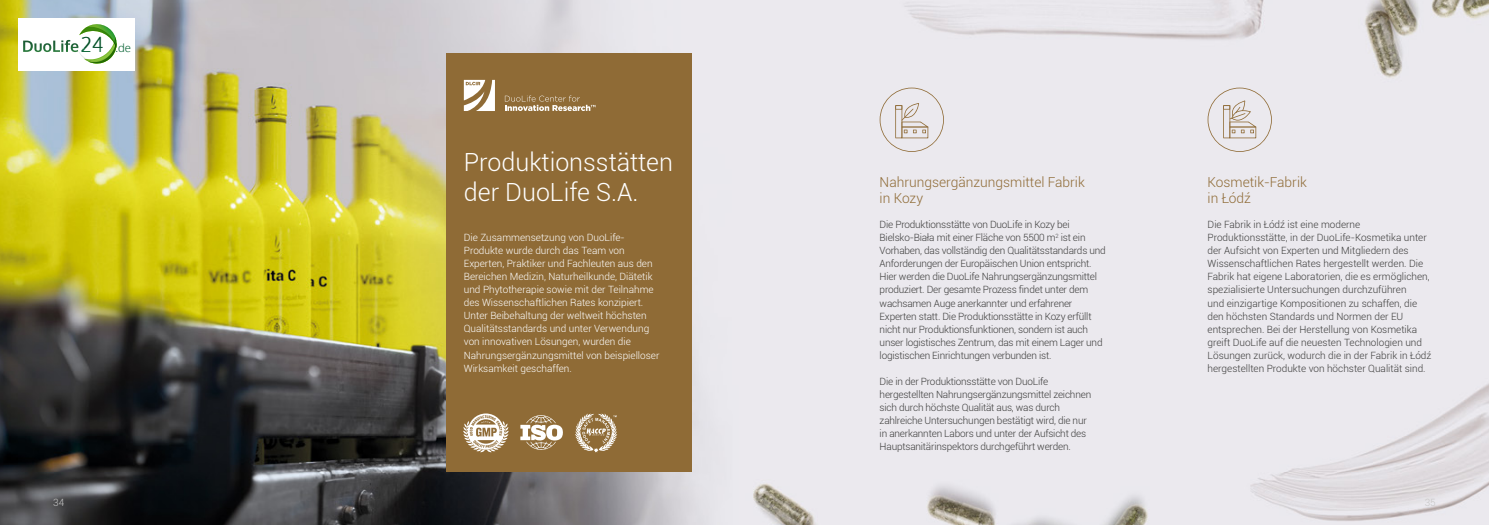
<style>
.page{position:relative;width:1489px;height:525px;background:#fff}
.page>*{position:absolute;margin:0;border:0;box-sizing:border-box;transform-origin:0 0}
.t1{font:300 25px/30px "Roboto";color:#fff}
.t2{font:300 13.75px/16.5px "Roboto";color:#8f6b36}
.t3{font:300 11.62px "Oxygen";color:#0c6638}
.t4{font:300 10px/13px "Roboto";letter-spacing:-.02em;color:#3c3c3b}
.t5{font:300 10px/13px "Roboto";color:#3c3c3b}
.t6{font:300 10px/13px "Roboto";color:#fff}
.t7{font:300 10px "Roboto";color:#c6c6c6}
.s1{font-size:20.25px}
</style>
<div class="page">
<img style="left:0;top:0;width:733px;height:524px">
<div style="left:446px;top:53px;width:245px;height:418px;background:#8f6b36"></div>
<svg style="left:505px;top:95px;width:90px;height:16px"></svg>
<svg style="left:464px;top:80px;width:31px;height:31px"></svg>
<svg style="left:463px;top:413px;width:45px;height:39px"></svg>
<svg style="left:520px;top:415px;width:43px;height:35px"></svg>
<svg style="left:575px;top:413px;width:42px;height:39px"></svg>
<div style="left:733px;top:0;width:755px;height:524px;background:#ebe9ee"></div>
<svg style="left:1207px;top:88px;width:64px;height:64px"></svg>
<svg style="left:879px;top:88px;width:64px;height:64px"></svg>
<div style="left:18px;top:18px;width:117px;height:52px;background:#fff"></div>
<svg style="left:23px;top:24px;width:93px;height:39px"></svg>
<p class="t3" style="left:80px;top:40px;width:52px"><span class="s1">24</span> .de</p>
<p class="t7" style="left:53px;top:495px;width:13px">34</p>
<h1 class="t1" style="left:464px;top:146px;width:211px">Produktionsstätten der DuoLife S.A.</h1>
<p class="t6" style="left:464px;top:230px;width:197px">Die Zusammensetzung von DuoLife-Produkte wurde durch das Team von Experten, Praktiker und Fachleuten aus den Bereichen Medizin, Naturheilkunde, Diätetik und Phytotherapie sowie mit der Teilnahme des Wissenschaftlichen Rates konzipiert.<br>Unter Beibehaltung der weltweit höchsten Qualitätsstandards und unter Verwendung von innovativen Lösungen, wurden die Nahrungsergänzungsmittel von beispielloser Wirksamkeit geschaffen.</p>
<h2 class="t2" style="left:879px;top:173px;width:207px">Nahrungsergänzungsmittel Fabrik in Kozy</h2>
<h2 class="t2" style="left:1207px;top:173px;width:101px">Kosmetik-Fabrik in Łódź</h2>
<p class="t4" style="left:879px;top:217px;width:228px">Die Produktionsstätte von DuoLife in Kozy bei Bielsko-Biała mit einer Fläche von 5500 m<sup>2</sup> ist ein Vorhaben, das vollständig den Qualitätsstandards und Anforderungen der Europäischen Union entspricht.<br>Hier werden die DuoLife Nahrungsergänzungsmittel produziert. Der gesamte Prozess findet unter dem wachsamen Auge anerkannter und erfahrener Experten statt. Die Produktionsstätte in Kozy erfüllt nicht nur Produktionsfunktionen, sondern ist auch unser logistisches Zentrum, das mit einem Lager und logistischen Einrichtungen verbunden ist.</p>
<p class="t4" style="left:879px;top:374px;width:213px">Die in der Produktionsstätte von DuoLife hergestellten Nahrungsergänzungsmittel zeichnen sich durch höchste Qualität aus, was durch zahlreiche Untersuchungen bestätigt wird, die nur in anerkannten Labors und unter der Aufsicht des Hauptsanitärinspektors durchgeführt werden.</p>
<p class="t5" style="left:1207px;top:217px;width:225px">Die Fabrik in Łódź ist eine moderne Produktionsstätte, in der DuoLife-Kosmetika unter der Aufsicht von Experten und Mitgliedern des Wissenschaftlichen Rates hergestellt werden. Die Fabrik hat eigene Laboratorien, die es ermöglichen, spezialisierte Untersuchungen durchzuführen<br>und einzigartige Kompositionen zu schaffen, die den höchsten Standards und Normen der EU entsprechen. Bei der Herstellung von Kosmetika greift DuoLife auf die neuesten Technologien und Lösungen zurück, wodurch die in der Fabrik in Łódź hergestellten Produkte von höchster Qualität sind.</p>
<p class="t7" style="left:1424px;top:495px;width:13px">35</p>
</div>
